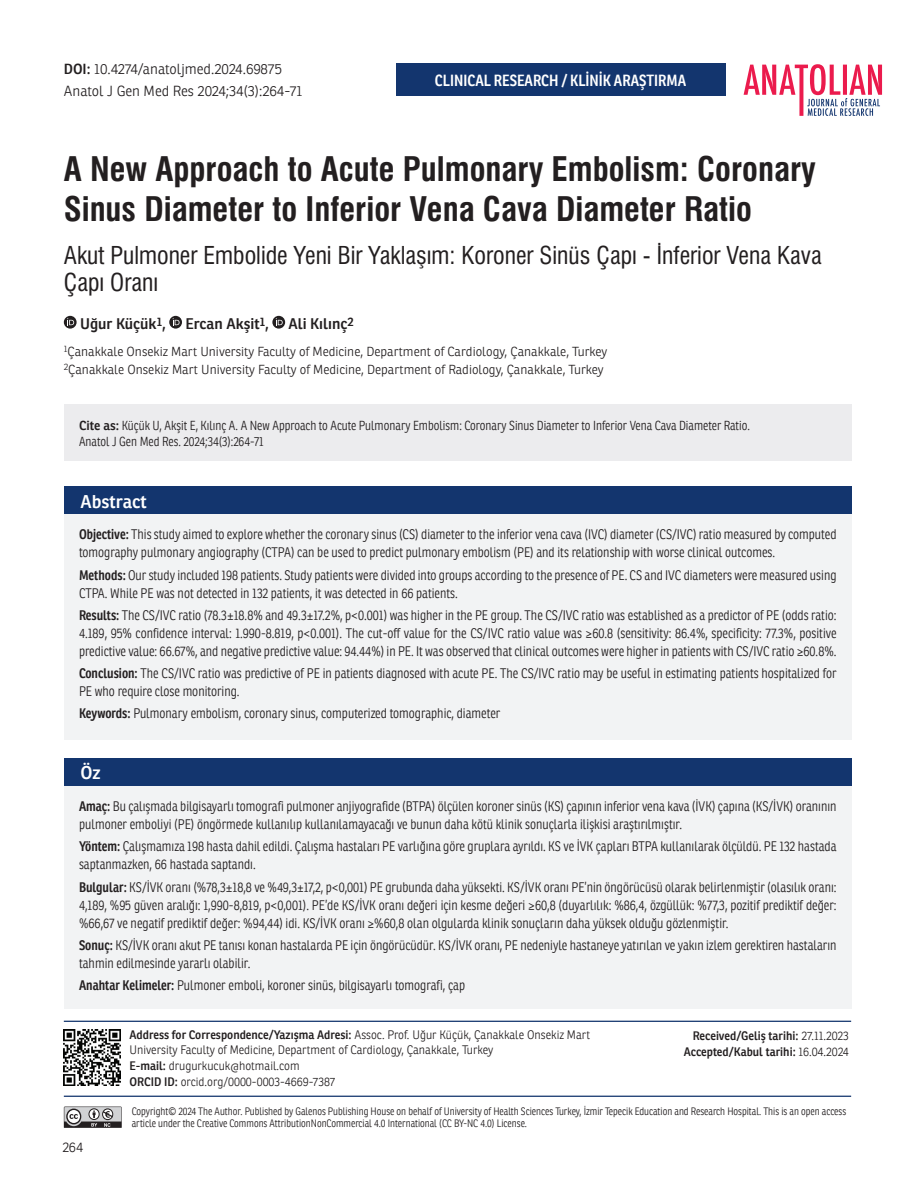
<style>
.page{position:relative;width:915px;height:1191px;background:#fff}
.page>*{position:absolute;margin:0;border:0;box-sizing:border-box;transform-origin:0 0}
.t1{font:33px/39.3px "Swiss Condensed Bold Tr";color:#231f20}
.t2{font:24px/27px "Swiss Condensed Tr";color:#231f20}
.t3{font:600 18px "Ronnia";color:#fff}
.t4{font:600 15.75px "Ronnia Cond";color:#fff}
.t5{font:600 15px "Ronnia";color:#231f20}
.t6{font:300 14.25px "Ronnia";color:#231f20}
.t7{font:300 13.5px/18px "Ronnia Cond";color:#231f20}
.t8{font:300 13.5px "Ronnia";color:#231f20}
.t9{font:300 12.75px/18px "Ronnia";color:#231f20}
.t10{font:300 12.75px/16.5px "Ronnia Cond";color:#231f20}
.t11{font:300 12px/15.8px "Ronnia";color:#231f20;scale:.95 1}
.t12{font:600 12px/15.8px "Ronnia";color:#231f20;text-align:right;scale:.95 1}
.t13{font:300 10.5px/12px "Ronnia Cond";color:#231f20}
.s1{font-weight:600}
.s2{font-family:"Ronnia";font-weight:600}
.s3{font-weight:300}
</style>
<div class="page">
<hr style="left:64px;top:1020px;width:786px;height:2px;background:#13356e">
<hr style="left:64px;top:1095px;width:786px;height:1px;background:#13356e">
<div style="left:395px;top:64px;width:330px;height:32px;background:#13356e"></div>
<svg style="left:64px;top:1106px;width:58px;height:21px"></svg>
<svg style="left:743px;top:64px;width:138px;height:52px"></svg>
<img style="left:64px;top:1029px;width:56px;height:57px">
<div style="left:64px;top:785px;width:787px;height:223px;background:#f2f3f4"></div>
<div style="left:64px;top:486px;width:787px;height:28px;background:#13356e"></div>
<div style="left:64px;top:758px;width:787px;height:27px;background:#13356e"></div>
<div style="left:64px;top:514px;width:787px;height:226px;background:#f2f3f4"></div>
<div style="left:64px;top:405px;width:787px;height:56px;background:#ececee"></div>
<svg style="left:64px;top:316px;width:13px;height:12px"></svg>
<svg style="left:67px;top:318px;width:7px;height:7px"></svg>
<svg style="left:169px;top:316px;width:13px;height:12px"></svg>
<svg style="left:172px;top:318px;width:7px;height:7px"></svg>
<svg style="left:272px;top:316px;width:13px;height:12px"></svg>
<svg style="left:276px;top:318px;width:6px;height:7px"></svg>
<p class="t6" style="left:64px;top:61px;width:219px"><span class="s1">DOI:</span> 10.4274/anatoljmed.2024.69875</p>
<p class="t6" style="left:64px;top:82px;width:240px">Anatol J Gen Med Res 2024;34(3):264-71</p>
<p class="t4" style="left:435px;top:70px;width:253px">CLINICAL RESEARCH / KLİNİK ARAŞTIRMA</p>
<h1 class="t1" style="left:64px;top:150px;width:753px">A New Approach to Acute Pulmonary Embolism: Coronary<br>Sinus Diameter to Inferior Vena Cava Diameter Ratio</h1>
<h2 class="t2" style="left:64px;top:242px;width:759px">Akut Pulmoner Embolide Yeni Bir Yaklaşım: Koroner Sinüs Çapı - İnferior Vena Kava<br>Çapı Oranı</h2>
<p class="t5" style="left:80px;top:314px;width:87px">Uğur Küçük<sup>1</sup>,</p>
<p class="t5" style="left:185px;top:314px;width:85px">Ercan Akşit<sup>1</sup>,</p>
<p class="t5" style="left:288px;top:314px;width:67px">Ali Kılınç<sup>2</sup></p>
<p class="t9" style="left:64px;top:343px;width:545px"><sup>1</sup>Çanakkale Onsekiz Mart University Faculty of Medicine, Department of Cardiology, Çanakkale, Turkey<br><sup>2</sup>Çanakkale Onsekiz Mart University Faculty of Medicine, Department of Radiology, Çanakkale, Turkey</p>
<p class="t10" style="left:79px;top:417px;width:672px"><span class="s2">Cite as:</span> Küçük U, Akşit E, Kılınç A. A New Approach to Acute Pulmonary Embolism: Coronary Sinus Diameter to Inferior Vena Cava Diameter Ratio.<br>Anatol J Gen Med Res. 2024;34(3):264-71</p>
<h3 class="t3" style="left:80px;top:490px;width:68px">Abstract</h3>
<p class="t7" style="left:79px;top:525px;width:758px"><span class="s1">Objective:</span> This study aimed to explore whether the coronary sinus (CS) diameter to the inferior vena cava (IVC) diameter (CS/IVC) ratio measured by computed tomography pulmonary angiography (CTPA) can be used to predict pulmonary embolism (PE) and its relationship with worse clinical outcomes.</p>
<p class="t7" style="left:79px;top:566px;width:758px"><span class="s1">Methods:</span> Our study included 198 patients. Study patients were divided into groups according to the presence of PE. CS and IVC diameters were measured using<br>CTPA. While PE was not detected in 132 patients, it was detected in 66 patients.</p>
<p class="t7" style="left:79px;top:606px;width:758px;text-align:justify"><span class="s1">Results:</span> The CS/IVC ratio (78.3±18.8% and 49.3±17.2%, p&lt;0.001) was higher in the PE group. The CS/IVC ratio was established as a predictor of PE (odds ratio:<br>4.189, 95% confidence interval: 1.990-8.819, p&lt;0.001). The cut-off value for the CS/IVC ratio value was ≥60.8 (sensitivity: 86.4%, specificity: 77.3%, positive predictive value: 66.67%, and negative predictive value: 94.44%) in PE. It was observed that clinical outcomes were higher in patients with CS/IVC ratio ≥60.8%.</p>
<p class="t7" style="left:79px;top:664px;width:758px"><span class="s1">Conclusion:</span> The CS/IVC ratio was predictive of PE in patients diagnosed with acute PE. The CS/IVC ratio may be useful in estimating patients hospitalized for<br>PE who require close monitoring.</p>
<p class="t7" style="left:79px;top:704px;width:423px"><span class="s1">Keywords:</span> Pulmonary embolism, coronary sinus, computerized tomographic, diameter</p>
<h3 class="t3" style="left:80px;top:762px;width:21px">Öz</h3>
<p class="t7" style="left:79px;top:797px;width:758px"><span class="s1">Amaç:</span> Bu çalışmada bilgisayarlı tomografi pulmoner anjiyografide (BTPA) ölçülen koroner sinüs (KS) çapının inferior vena kava (İVK) çapına (KS/İVK) oranının pulmoner emboliyi (PE) öngörmede kullanılıp kullanılamayacağı ve bunun daha kötü klinik sonuçlarla ilişkisi araştırılmıştır.</p>
<p class="t7" style="left:79px;top:837px;width:758px"><span class="s1">Yöntem:</span> Çalışmamıza 198 hasta dahil edildi. Çalışma hastaları PE varlığına göre gruplara ayrıldı. KS ve İVK çapları BTPA kullanılarak ölçüldü. PE 132 hastada saptanmazken, 66 hastada saptandı.</p>
<p class="t7" style="left:79px;top:877px;width:758px;text-align:justify"><span class="s1">Bulgular:</span> KS/İVK oranı (%78,3±18,8 ve %49,3±17,2, p&lt;0,001) PE grubunda daha yüksekti. KS/İVK oranı PE’nin öngörücüsü olarak belirlenmiştir (olasılık oranı:<br>4,189, %95 güven aralığı: 1,990-8,819, p&lt;0,001). PE’de KS/İVK oranı değeri için kesme değeri ≥60,8 (duyarlılık: %86,4, özgüllük: %77,3, pozitif prediktif değer: %66,67 ve negatif prediktif değer: %94,44) idi. KS/İVK oranı ≥%60,8 olan olgularda klinik sonuçların daha yüksek olduğu gözlenmiştir.</p>
<p class="t7" style="left:79px;top:936px;width:758px"><span class="s1">Sonuç:</span> KS/İVK oranı akut PE tanısı konan hastalarda PE için öngörücüdür. KS/İVK oranı, PE nedeniyle hastaneye yatırılan ve yakın izlem gerektiren hastaların tahmin edilmesinde yararlı olabilir.</p>
<p class="t7" style="left:79px;top:976px;width:387px"><span class="s1">Anahtar Kelimeler:</span> Pulmoner emboli, koroner sinüs, bilgisayarlı tomografi, çap</p>
<p class="t11" style="left:129px;top:1026px;width:486px"><span class="s1">Address for Correspondence/Yazışma Adresi:</span> Assoc. Prof. Uğur Küçük, Çanakkale Onsekiz Mart University Faculty of Medicine, Department of Cardiology, Çanakkale, Turkey<br><span class="s1">E-mail:</span> drugurkucuk@hotmail.com<br><span class="s1">ORCID ID:</span> orcid.org/0000-0003-4669-7387</p>
<p class="t12" style="left:683px;top:1028px;width:175px">Received/Geliş tarihi: <span class="s3">27.11.2023<br></span>Accepted/Kabul tarihi: <span class="s3">16.04.2024</span></p>
<p class="t8" style="left:62px;top:1139px;width:22px">264</p>
<p class="t13" style="left:132px;top:1105px;width:715px">Copyright© 2024 The Author. Published by Galenos Publishing House on behalf of University of Health Sciences Turkey, İzmir Tepecik Education and Research Hospital. This is an open access article under the Creative Commons AttributionNonCommercial 4.0 International (CC BY-NC 4.0) License.</p>
</div>
